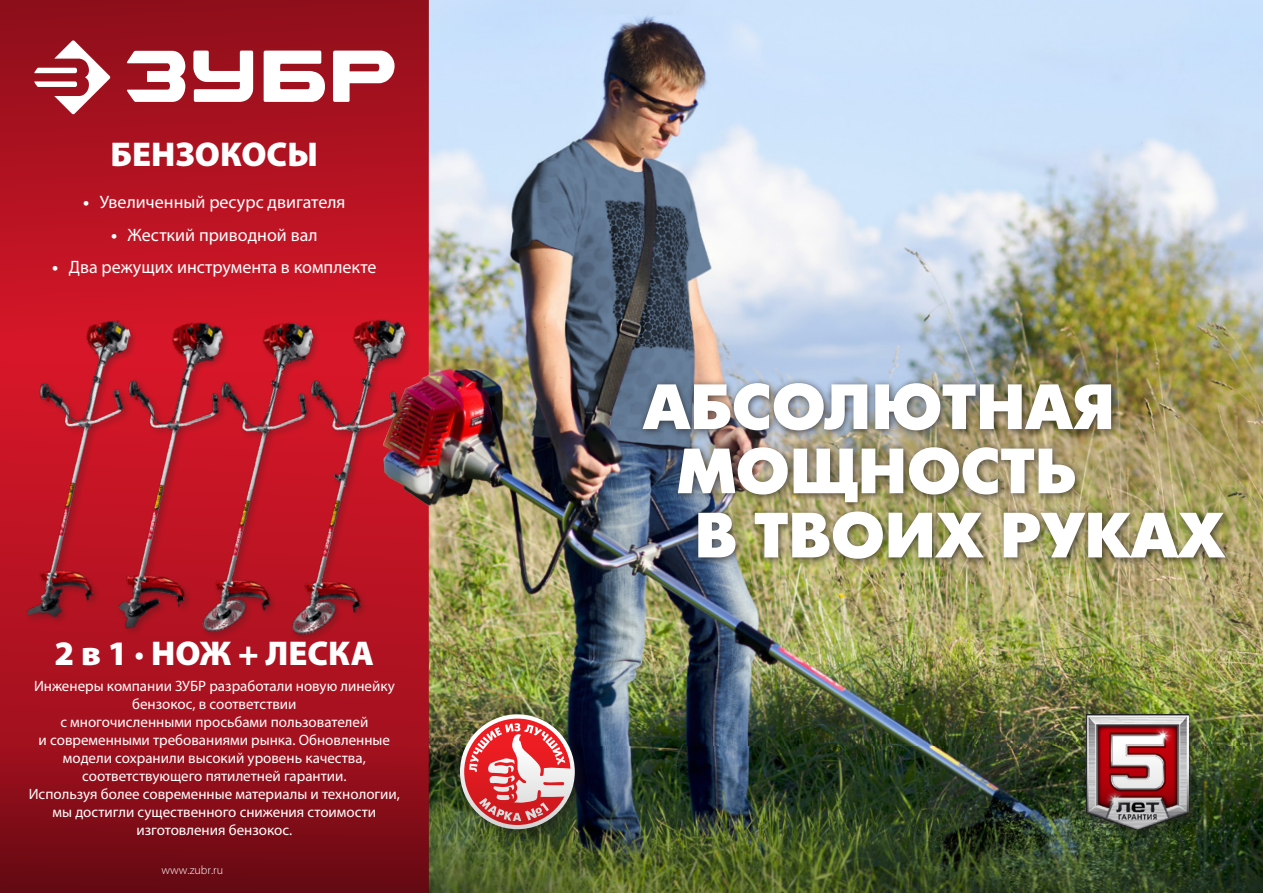
<style>
.page{position:relative;width:1263px;height:893px;background:#fff}
.page>*{position:absolute;margin:0;border:0;box-sizing:border-box;transform-origin:0 0}
.t1{font:900 34.5px "Myriad Pro";color:#fff}
.t2{font:18px "Myriad Pro";color:#fff}
.t3{font:15px/18px "Myriad Pro";color:#fff;text-align:center}
.t4{font:300 12px "Myriad Pro";color:#fff}
.s1{font-weight:700}
</style>
<div class="page">
<img style="left:429px;top:0;width:834px;height:746px">
<div style="left:457px;top:711px;width:133px;height:134px;background:#231f20;opacity:.45"></div>
<svg style="left:460px;top:714px;width:115px;height:115px"></svg>
<svg style="left:469px;top:723px;width:104px;height:23px"></svg>
<div style="left:1084px;top:712px;width:118px;height:131px;background:#231f20;opacity:.45"></div>
<img style="left:1086px;top:714px;width:102px;height:32px">
<div style="left:0;top:0;width:429px;height:340px;background:linear-gradient(to bottom,#8d0f1b,#d61628)"></div>
<div style="left:0;top:362px;width:429px;height:531px;background:#ab1220"></div>
<img style="left:0;top:746px;width:1263px;height:147px">
<svg style="left:34px;top:40px;width:76px;height:74px"></svg>
<svg style="left:126px;top:51px;width:269px;height:51px"></svg>
<div style="left:692px;top:505px;width:542px;height:63px;background:#231f20;opacity:.75"></div>
<img style="left:698px;top:511px;width:528px;height:48px">
<div style="left:672px;top:441px;width:412px;height:70px;background:#231f20;opacity:.75"></div>
<img style="left:678px;top:447px;width:397px;height:55px">
<div style="left:637px;top:377px;width:483px;height:62px;background:#231f20;opacity:.75"></div>
<img style="left:642px;top:383px;width:469px;height:47px">
<img style="left:0;top:316px;width:49px;height:302px">
<img style="left:49px;top:315px;width:169px;height:314px">
<img style="left:129px;top:316px;width:89px;height:319px">
<img style="left:218px;top:313px;width:258px;height:325px">
<h1 class="t1" style="left:110px;top:132px;width:209px">БЕНЗОКОСЫ</h1>
<p class="t2" style="left:83px;top:191px;width:264px"><span class="s1">•</span> Увеличенный ресурс двигателя</p>
<p class="t2" style="left:111px;top:224px;width:208px"><span class="s1">•</span> Жесткий приводной вал</p>
<p class="t2" style="left:52px;top:256px;width:326px"><span class="s1">•</span> Два режущих инструмента в комплекте</p>
<h1 class="t1" style="left:55px;top:630px;width:321px">2 в 1 · НОЖ + ЛЕСКА</h1>
<p class="t3" style="left:29px;top:676px;width:373px">Инженеры компании ЗУБР разработали новую линейку бензокос, в соответствии<br>с многочисленными просьбами пользователей<br>и современными требованиями рынка. Обновленные модели сохранили высокий уровень качества, соответствующего пятилетней гарантии.<br>Используя более современные материалы и технологии, мы достигли существенного снижения стоимости изготовления бензокос.</p>
<p class="t4" style="left:162px;top:862px;width:63px">www.zubr.ru</p>
</div>
